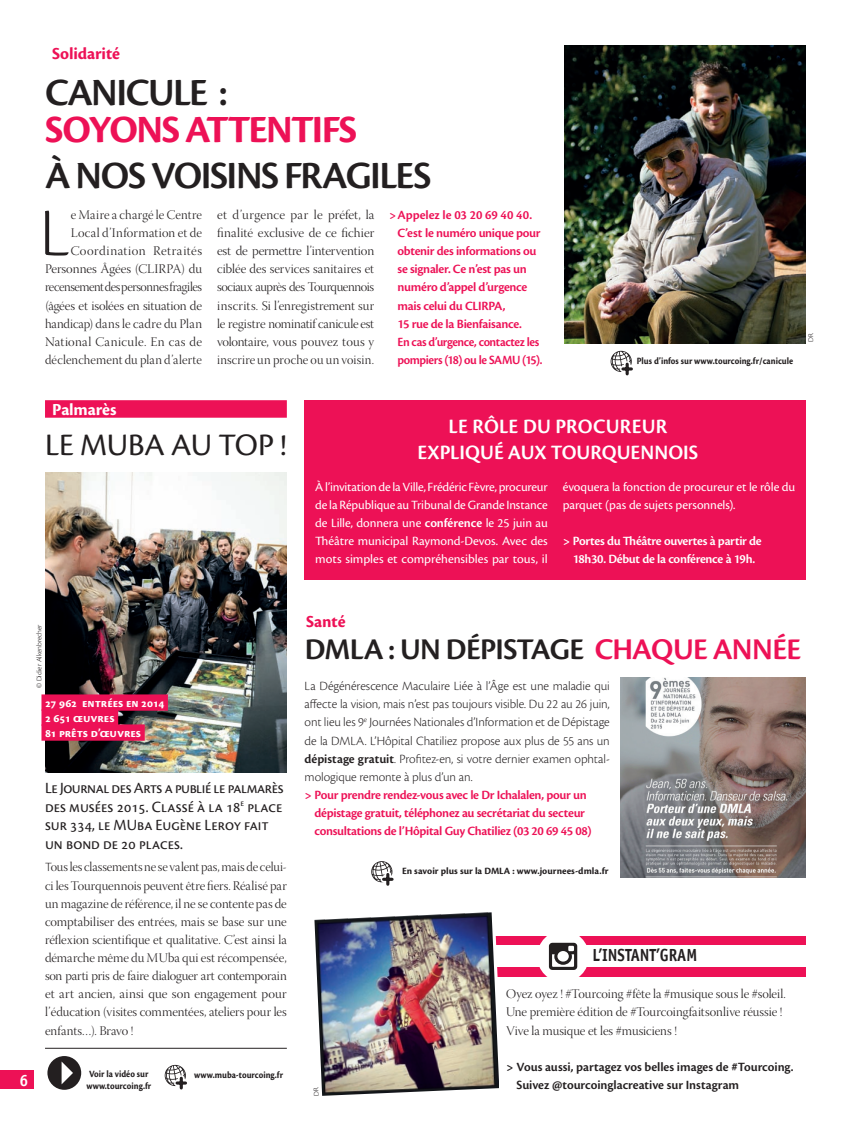
<style>
.page{position:relative;width:851px;height:1134px;background:#fff}
.page>*{position:absolute;margin:0;border:0;box-sizing:border-box;transform-origin:0 0}
.t1{font:300 70.88px "Cronos Pro";color:#231f20}
.t2{font:600 40px "Cronos Pro";letter-spacing:-.02em;color:#231f20}
.t3{font:700 40px "Cronos Pro";letter-spacing:.02em;color:#ed1156}
.t4{font:32.5px "Cronos Pro";letter-spacing:-.005em;color:#231f20}
.t5{font:600 31.25px "Cronos Pro";letter-spacing:-.015em;color:#231f20}
.t6{font:600 21.25px/25.5px "Cronos Pro";letter-spacing:.06em;color:#fff;text-align:center}
.t7{font:700 17.5px "Cronos Pro";color:#ed1156}
.t8{font:700 17.5px "Officina Sans LT";color:#231f20;scale:.88 1}
.t9{font:700 17.5px "Cronos Pro";color:#fff}
.t10{font:16.25px/18.8px "Cronos Pro";color:#231f20}
.t11{font:700 16.25px "Officina Sans LT";color:#fff}
.t12{font:13.12px/18.1px "Warnock Pro Light Disp";letter-spacing:.005em;color:#231f20;text-align:justify}
.t13{font:300 13.12px/18.1px "Cronos Pro";letter-spacing:-.005em;color:#231f20;text-align:justify}
.t14{font:13.12px/18.1px "Cronos Pro";letter-spacing:-.005em;color:#fff;text-align:justify}
.t15{font:600 13.12px/18.1px "Cronos Pro";letter-spacing:-.02em;color:#ed1156}
.t16{font:600 13.12px/18.1px "Cronos Pro";letter-spacing:-.02em;color:#ed1156;scale:.96 1}
.t17{font:600 13.12px/18.1px "Cronos Pro";color:#231f20}
.t18{font:600 13.12px/18.1px "Cronos Pro";letter-spacing:-.02em;color:#fff;text-align:center}
.t19{font:700 12.5px/15px "Cronos Pro";color:#fff}
.t20{font:700 10px "Cronos Pro";letter-spacing:.02em;color:#231f20;scale:.9 1}
.t21{font:700 10px "Cronos Pro";color:#231f20}
.t22{font:7.5px "Cronos Pro Lt Capt";color:#231f20}
.s1{font-weight:600}
.s2{font-family:"Cronos Pro";font-weight:300}
.s3{color:#ed1156}
</style>
<div class="page">
<hr style="left:45px;top:1048px;width:242px;height:1px;background:#231f20">
<img style="left:45px;top:473px;width:242px;height:299px">
<img style="left:620px;top:678px;width:185px;height:199px">
<img style="left:564px;top:45px;width:241px;height:298px">
<svg style="left:165px;top:1065px;width:21px;height:23px"></svg>
<svg style="left:610px;top:351px;width:21px;height:23px"></svg>
<svg style="left:371px;top:861px;width:21px;height:23px"></svg>
<div style="left:41px;top:694px;width:127px;height:17px;background:#ed1156"></div>
<div style="left:41px;top:709px;width:77px;height:17px;background:#ed1156"></div>
<div style="left:41px;top:724px;width:104px;height:17px;background:#ed1156"></div>
<div style="left:45px;top:400px;width:242px;height:18px;background:#ed1156"></div>
<div style="left:319px;top:936px;width:486px;height:9px;background:#ed1156"></div>
<div style="left:320px;top:967px;width:485px;height:9px;background:#ed1156"></div>
<div style="left:537px;top:930px;width:52px;height:52px;background:#fff;border-radius:50%"></div>
<svg style="left:549px;top:943px;width:28px;height:27px"></svg>
<div style="left:304px;top:400px;width:501px;height:179px;background:#ed1156"></div>
<div style="left:47px;top:1056px;width:34px;height:34px;background:#231f20;border-radius:50%"></div>
<svg style="left:62px;top:1062px;width:11px;height:22px"></svg>
<div style="left:0;top:1071px;width:34px;height:18px;background:#ed1156"></div>
<img style="left:314px;top:912px;width:188px;height:184px">
<h3 class="t7" style="left:52px;top:43px;width:69px">Solidarité</h3>
<h2 class="t2" style="left:45px;top:69px;width:184px">Canicule :</h2>
<h2 class="t3" style="left:45px;top:107px;width:74px">so yons</h2>
<h2 class="t3" style="left:185px;top:107px;width:171px">attentifs</h2>
<h2 class="t2" style="left:45px;top:153px;width:388px">à nos voisins fragiles</h2>
<h1 class="t1" style="left:40px;top:192px;width:31px">L</h1>
<p class="t12" style="left:45px;top:207px;width:159px;text-align:right">e Maire a chargé le Centre<br>Local d’Information et de<br>Coordination Retraités<br>Personnes Âgées (CLIRPA) du recensement des personnes fragiles (âgées et isolées en situation de handicap) dans le cadre du Plan<br>National Canicule. En cas de déclenchement du plan d’alerte</p>
<p class="t12" style="left:217px;top:207px;width:159px">et d’urgence par le préfet, la finalité exclusive de ce fichier est de permettre l’intervention ciblée des services sanitaires et sociaux auprès des Tourquennois inscrits. Si l’enregistrement sur le registre nominatif canicule est volontaire, vous pouvez tous y inscrire un proche ou un voisin.</p>
<p class="t16" style="left:397px;top:206px;width:150px;text-indent:-8px">&gt; Appelez le 03 20 69 40 40.<br>C’est le numéro unique pour obtenir des informations ou se signaler. Ce n’est pas un numéro d’appel d’urgence mais celui du CLIRPA</p>
<p class="t15" style="left:397px;top:297px;width:143px;text-indent:105px">,<br>15 rue de la Bienfaisance.<br>En cas d’urgence, contactez les pompiers (18) ou le SAMU</p>
<p class="t16" style="left:522px;top:351px;width:22px">(15).</p>
<p class="t20" style="left:636px;top:355px;width:175px">Plus d’infos sur www.tourcoing.fr/canicule</p>
<p class="t22" style="left:806px;top:342px;width:10px;rotate:-90deg">DR</p>
<h3 class="t9" style="left:52px;top:399px;width:66px">Palmarès</h3>
<h3 class="t4" style="left:45px;top:426px;width:243px">Le MUba au TOP !</h3>
<h3 class="t6" style="left:417px;top:414px;width:282px">Le rôle du procureur expliqué aux Tourquenn ois</h3>
<p class="t14" style="left:315px;top:478px;width:234px">À l’invitation de la Ville, Frédéric Fèvre, procureur de la République au Tribunal de Grande Instance de Lille, donnera une <span class="s1">conférence</span> le 25 juin au Théâtre municipal Raymond-Devos. Avec des mots simples et compréhensibles par tous, il</p>
<p class="t14" style="left:562px;top:478px;width:234px">évoquera la fonction de procureur et le rôle du parquet (pas de sujets personnels).</p>
<p class="t18" style="left:562px;top:532px;width:200px">&gt; Portes du Théâtre ouvertes à partir de<br>18h30. Début de la conférence à 19h.</p>
<p class="t22" style="left:35px;top:688px;width:66px;rotate:-90deg">© Didier Alkenbrecher</p>
<p class="t19" style="left:45px;top:696px;width:121px">27 962 entrées en 2014<br>2 651 œuvres<br>81 prêts d’œuvres</p>
<p class="t11" style="left:19px;top:1070px;width:10px">6</p>
<p class="t10" style="left:45px;top:778px;width:240px">Le Journal des Arts a publié le palmarès des musées 2015. Classé à la 18<sup>e</sup> place sur 334, le MUba Eugène Leroy fait un bond de 20 places.</p>
<p class="t12" style="left:45px;top:859px;width:243px"><span class="s2">T</span>ous les classements ne se valent pas, mais de celui&shy;ci les Tourquennois peuvent être fiers. Réalisé par un magazine de référence, il ne se contente pas de comptabiliser des entrées, mais se base sur une réflexion scientifique et qualitative. C’est ainsi la démarche même du MUba qui est récompensée, son parti pris de faire dialoguer art contemporain et art ancien, ainsi que son engagement pour l’éducation (visites commentées, ateliers pour les enfants…). Bravo !</p>
<p class="t20" style="left:89px;top:1068px;width:67px">Voir la vidéo sur</p>
<p class="t20" style="left:194px;top:1069px;width:100px">www.muba-tourcoing.fr</p>
<p class="t20" style="left:86px;top:1080px;width:74px">www.tourcoing.fr</p>
<h3 class="t7" style="left:306px;top:611px;width:41px">Santé</h3>
<h3 class="t5" style="left:305px;top:631px;width:29px">DMLA</h3>
<h3 class="t5" style="left:388px;top:631px;width:414px">: un dépistage <span class="s3">chaque ann ée</span></h3>
<p class="t13" style="left:304px;top:677px;width:307px">La Dégénérescence Maculaire Liée à l’Âge est une maladie qui affecte la vision, mais n’est pas toujours visible. Du 22 au 26 juin, ont lieu les 9<sup>e</sup> Journées Nationales d’Information et de Dépistage de la DMLA. L’Hôpital Chatiliez propose aux plus de 55 ans un <span class="s1">dépistage gratuit</span>. Profitez-en, si votre dernier examen ophtal&shy;mologique remonte à plus d’un an.</p>
<p class="t15" style="left:314px;top:786px;width:279px;text-indent:-10px">&gt; Pour prendre rendez-vous avec le Dr Ichalalen, pour un dépistage gratuit, téléphonez au secrétariat du secteur consultations de l’Hôpital Guy Chatiliez (03 20 69 45 08)</p>
<p class="t21" style="left:402px;top:865px;width:208px">En savoir plus sur la DMLA : www.journees-dmla.fr</p>
<h3 class="t8" style="left:592px;top:944px;width:120px">L’INSTANT’GRAM</h3>
<p class="t12" style="left:506px;top:986px;width:281px;text-align:left">Oyez oyez ! #Tourcoing #fête la #musique sous le #soleil.<br>Une première édition de #Tourcoingfaitsonlive réussie !<br>Vive la musique et les #musiciens !</p>
<p class="t17" style="left:516px;top:1058px;width:278px;text-indent:-10px">&gt; Vous aussi, partagez vos belles images de #Tourcoing.<br>Suivez @tourcoinglacreative sur Instagram</p>
</div>
